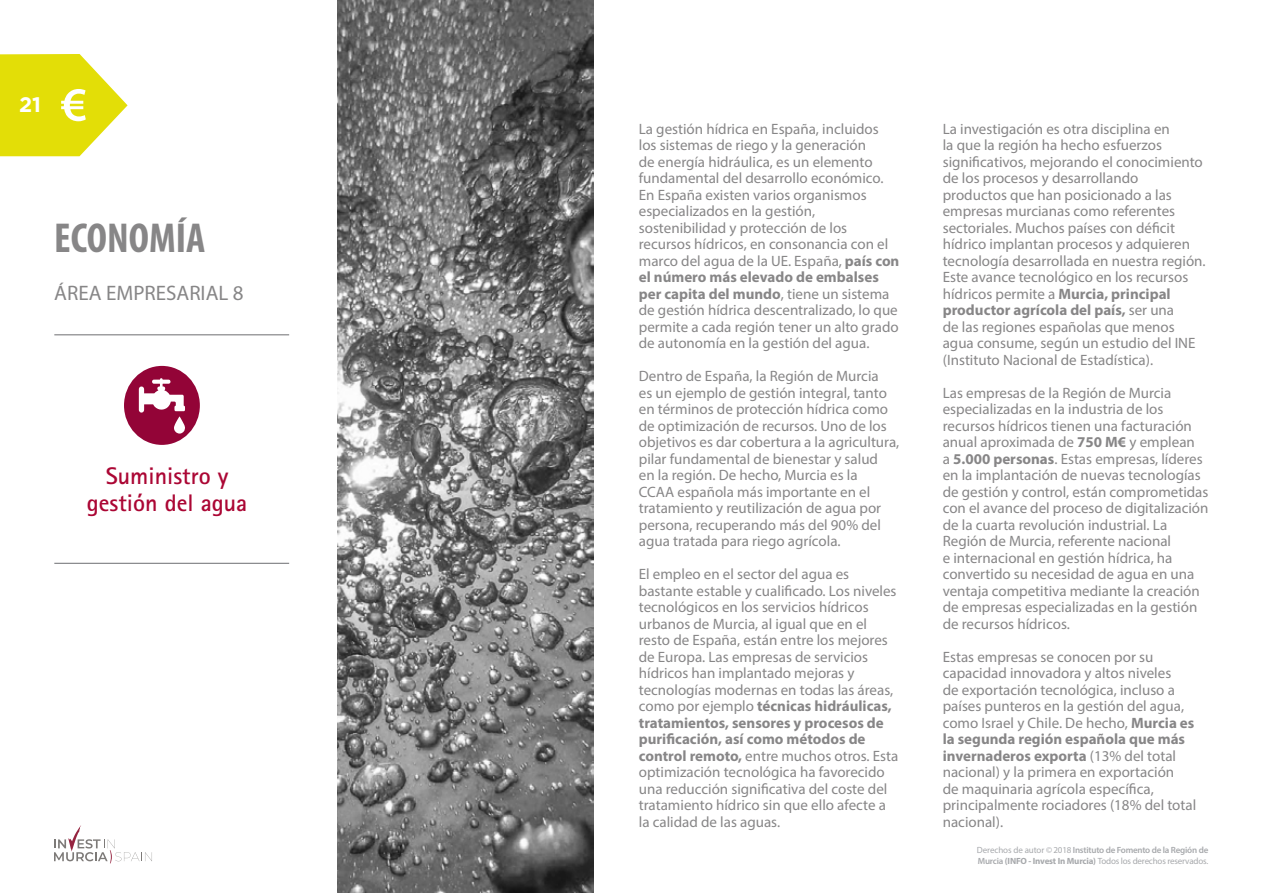
<style>
.page{position:relative;width:1263px;height:893px;background:#fff}
.page>*{position:absolute;margin:0;border:0;box-sizing:border-box;transform-origin:0 0}
.t1{font:700 condensed 42px "Myriad Pro";color:#878687}
.t2{font:700 24px/27px "Rotis Sans Serif";color:#ab0634;text-align:center}
.t3{font:21px "Myriad Pro";color:#878687}
.t4{font:700 21px "Gotham";color:#fff}
.t5{font:15px/16.5px "Myriad Pro";color:#878687}
.t6{font:9px/10.5px "Myriad Pro";letter-spacing:-.02em;color:#a7a9ac}
.s1{font-weight:700}
.s2{font-weight:600}
</style>
<div class="page">
<svg style="left:54px;top:825px;width:98px;height:38px"></svg>
<div style="left:124px;top:366px;width:76px;height:79px;background:#930437;border-radius:50%"></div>
<svg style="left:139px;top:378px;width:46px;height:56px"></svg>
<img style="left:338px;top:0;width:255px;height:893px">
<hr style="left:54px;top:563px;width:235px;height:1px;background:#6d6e71">
<hr style="left:54px;top:334px;width:235px;height:1px;background:#6d6e71">
<svg style="left:0;top:54px;width:128px;height:102px"></svg>
<h3 class="t4" style="left:19px;top:91px;width:23px">21</h3>
<h1 class="t1" style="left:54px;top:212px;width:153px">ECONOMÍA</h1>
<h3 class="t3" style="left:54px;top:280px;width:191px">ÁREA EMPRESARIAL 8</h3>
<h2 class="t2" style="left:87px;top:462px;width:162px">Suministro y gestión del agua</h2>
<p class="t5" style="left:639px;top:120px;width:262px">La gestión hídrica en España, incluidos los sistemas de riego y la generación<br>de energía hidráulica, es un elemento fundamental del desarrollo económico.<br>En España existen varios organismos especializados en la gestión, sostenibilidad y protección de los recursos hídricos, en consonancia con el marco del agua de la UE. España, <span class="s1">país con el número más elevado de embalses per capita del mundo</span>, tiene un sistema de gestión hídrica descentralizado, lo que permite a cada región tener un alto grado de autonomía en la gestión del agua.</p>
<p class="t5" style="left:639px;top:368px;width:262px">Dentro de España, la Región de Murcia<br>es un ejemplo de gestión integral, tanto en términos de protección hídrica como de optimización de recursos. Uno de los objetivos es dar cobertura a la agricultura, pilar fundamental de bienestar y salud<br>en la región. De hecho, Murcia es la<br>CCAA española más importante en el tratamiento y reutilización de agua por persona, recuperando más del 90% del agua tratada para riego agrícola.</p>
<p class="t5" style="left:639px;top:566px;width:261px">El empleo en el sector del agua es bastante estable y cualificado. Los niveles tecnológicos en los servicios hídricos urbanos de Murcia, al igual que en el resto de España, están entre los mejores de Europa. Las empresas de servicios hídricos han implantado mejoras y tecnologías modernas en todas las áreas, como por ejemplo <span class="s1">técnicas hidráulicas, tratamientos, sensores y procesos de purificación, así como métodos de control remoto,</span> entre muchos otros. Esta optimización tecnológica ha favorecido una reducción significativa del coste del tratamiento hídrico sin que ello afecte a la calidad de las aguas.</p>
<p class="t5" style="left:943px;top:120px;width:264px">La investigación es otra disciplina en<br>la que la región ha hecho esfuerzos significativos, mejorando el conocimiento de los procesos y desarrollando productos que han posicionado a las empresas murcianas como referentes sectoriales. Muchos países con déficit hídrico implantan procesos y adquieren tecnología desarrollada en nuestra región.<br>Este avance tecnológico en los recursos hídricos permite a <span class="s1">Murcia, principal productor agrícola del país,</span> ser una<br>de las regiones españolas que menos agua consume, según un estudio del INE (Instituto Nacional de Estadística).</p>
<p class="t5" style="left:943px;top:384px;width:267px">Las empresas de la Región de Murcia especializadas en la industria de los recursos hídricos tienen una facturación anual aproximada de <span class="s1">750 M€</span> y emplean<br>a <span class="s1">5.000 personas</span>. Estas empresas, líderes en la implantación de nuevas tecnologías de gestión y control, están comprometidas con el avance del proceso de digitalización de la cuarta revolución industrial. La Región de Murcia, referente nacional<br>e internacional en gestión hídrica, ha convertido su necesidad de agua en una ventaja competitiva mediante la creación de empresas especializadas en la gestión de recursos hídricos.</p>
<p class="t5" style="left:943px;top:648px;width:255px">Estas empresas se conocen por su capacidad innovadora y altos niveles<br>de exportación tecnológica, incluso a países punteros en la gestión del agua, como Israel y Chile. De hecho, <span class="s1">Murcia es la segunda región española que más invernaderos exporta</span> (13% del total nacional) y la primera en exportación<br>de maquinaria agrícola específica, principalmente rociadores (18% del total nacional).</p>
<p class="t6" style="left:977px;top:845px;width:233px">Derechos de autor © 2018 <span class="s2">Instituto de Fomento de la Región de<br>Murcia</span> <span class="s1">(INFO - Invest In Murcia)</span> Todos los derechos reservados.</p>
</div>
